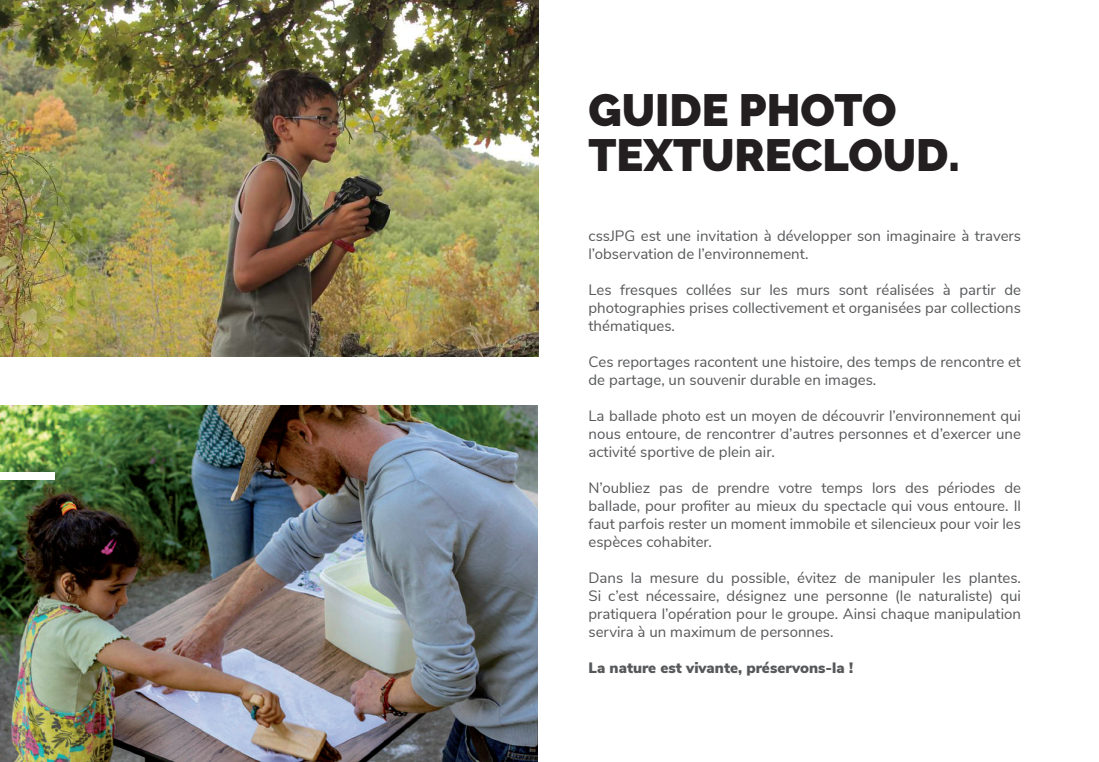
<style>
.page{position:relative;width:1099px;height:762px;background:#fff}
.page>*{position:absolute;margin:0;border:0;box-sizing:border-box;transform-origin:0 0}
.t1{font:900 45px/45px "Raleway";color:#231f20}
.t2{font:15px/18px "Nunito Sans";color:#57585a;text-align:justify}
.t3{font:900 15px "Nunito Sans";color:#57585a}
</style>
<div class="page">
<img style="left:0;top:406px;width:538px;height:356px">
<div style="left:0;top:472px;width:55px;height:7px;background:#fff"></div>
<img style="left:0;top:0;width:539px;height:356px">
<h1 class="t1" style="left:588px;top:88px;width:373px">GUIDE PHOTO<br>TEXTURECLOUD.</h1>
<p class="t2" style="left:588px;top:226px;width:434px">cssJPG est une invitation à développer son imaginaire à travers l’observation de l’environnement.</p>
<p class="t2" style="left:588px;top:280px;width:434px">Les fresques collées sur les murs sont réalisées à partir de photographies prises collectivement et organisées par collections thématiques.</p>
<p class="t2" style="left:588px;top:352px;width:434px">Ces reportages racontent une histoire, des temps de rencontre et de partage, un souvenir durable en images.</p>
<p class="t2" style="left:588px;top:406px;width:434px">La ballade photo est un moyen de découvrir l’environnement qui nous entoure, de rencontrer d’autres personnes et d’exercer une activité sportive de plein air.</p>
<p class="t2" style="left:588px;top:478px;width:434px">N’oubliez pas de prendre votre temps lors des périodes de ballade, pour profiter au mieux du spectacle qui vous entoure. Il faut parfois rester un moment immobile et silencieux pour voir les espèces cohabiter.</p>
<p class="t2" style="left:588px;top:568px;width:434px">Dans la mesure du possible, évitez de manipuler les plantes.<br>Si c’est nécessaire, désignez une personne (le naturaliste) qui pratiquera l’opération pour le groupe. Ainsi chaque manipulation servira à un maximum de personnes.</p>
<p class="t3" style="left:588px;top:657px;width:266px">La nature est vivante, préservons-la !</p>
</div>
